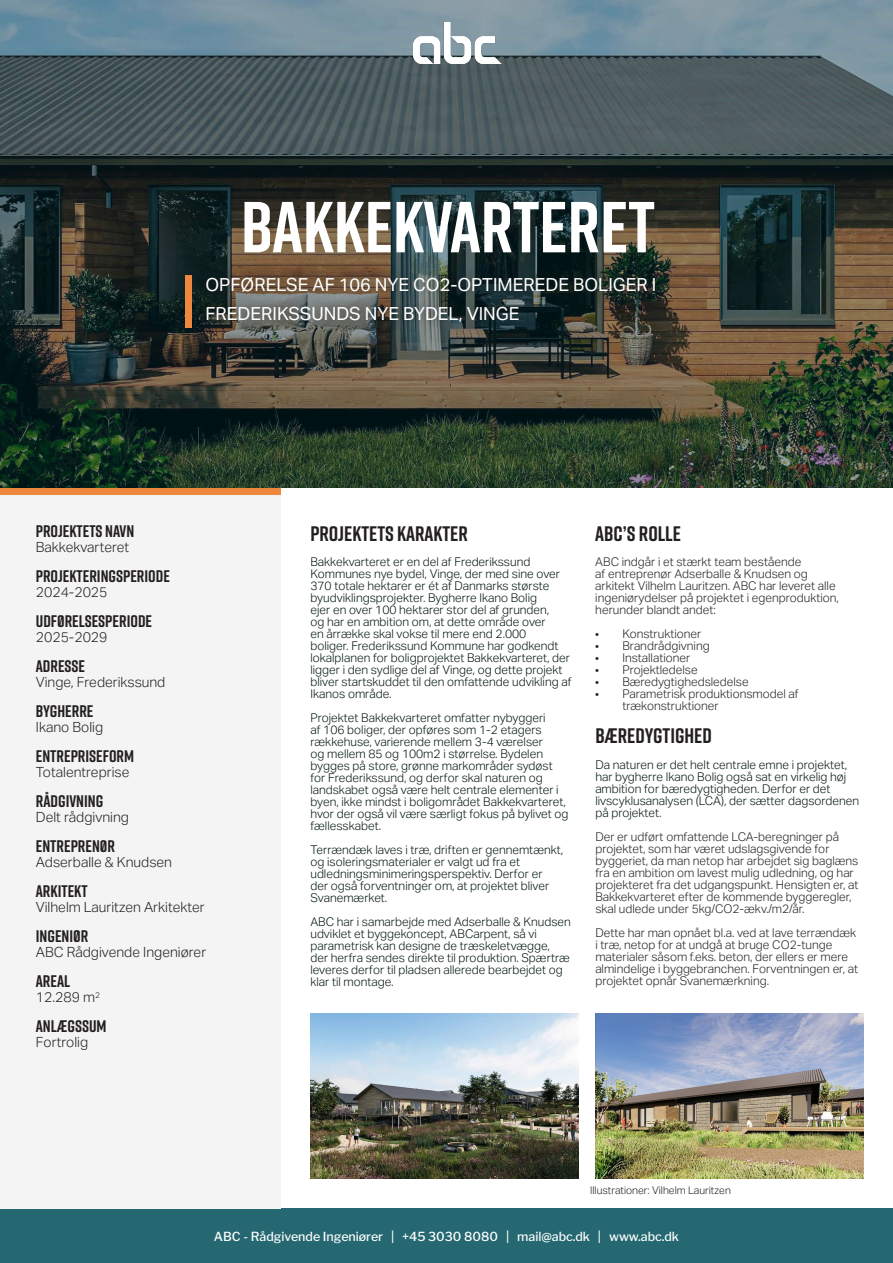
<style>
.page{position:relative;width:893px;height:1263px;background:#fff}
.page>*{position:absolute;margin:0;border:0;box-sizing:border-box;transform-origin:0 0}
.t1{font:700 72px "Rift";color:#fff}
.t2{font:700 21px "Rift";color:#231f20}
.t3{font:18px/28.5px "Aktiv Grotesk";color:#fff}
.t4{font:700 16.8px "Rift";color:#231f20}
.t5{font:300 13.95px "Aktiv Grotesk";color:#231f20}
.t6{font:500 12.45px "Libre Franklin";color:#fff}
.t7{font:300 12px/12px "Aktiv Grotesk";color:#001513}
.t8{font:300 12px/12px "Aktiv Grotesk";color:#231f20}
.t9{font:300 10.5px "Aktiv Grotesk";color:#231f20}
</style>
<div class="page">
<div style="left:0;top:1209px;width:893px;height:54px;background:#256871"></div>
<div style="left:0;top:0;width:281px;height:1209px;background:#f4f4f4"></div>
<div style="left:0;top:488px;width:281px;height:6px;background:#ed873c"></div>
<img style="left:0;top:0;width:893px;height:488px">
<div style="left:232px;top:189px;width:435px;height:75px;background:#231f20;opacity:.08"></div>
<div style="left:194px;top:265px;width:473px;height:67px;background:#231f20;opacity:.7"></div>
<div style="left:185px;top:275px;width:7px;height:53px;background:#ed883e"></div>
<img style="left:310px;top:1013px;width:268px;height:165px">
<img style="left:595px;top:1013px;width:268px;height:165px">
<img style="left:413px;top:22px;width:88px;height:41px">
<p class="t1" style="left:241px;top:176px;width:416px">BAKKEKVARTERET</p>
<p class="t3" style="left:205px;top:271px;width:452px">OPFØRELSE AF 106 NYE CO2-OPTIMEREDE BOLIGER I<br>FREDERIKSSUNDS NYE BYDEL, VINGE</p>
<p class="t4" style="left:36px;top:519px;width:100px">PROJEKTETS NAVN</p>
<p class="t5" style="left:36px;top:539px;width:95px">Bakkekvarteret</p>
<p class="t4" style="left:36px;top:564px;width:136px">PROJEKTERINGSPERIODE</p>
<p class="t5" style="left:36px;top:584px;width:73px">2024-2025</p>
<p class="t4" style="left:36px;top:609px;width:118px">UDFØRELSESPERIODE</p>
<p class="t5" style="left:36px;top:629px;width:73px">2025-2029</p>
<p class="t4" style="left:36px;top:654px;width:51px">ADRESSE</p>
<p class="t5" style="left:36px;top:674px;width:131px">Vinge, Frederikssund</p>
<p class="t4" style="left:36px;top:699px;width:59px">BYGHERRE</p>
<p class="t5" style="left:36px;top:719px;width:69px">Ikano Bolig</p>
<p class="t4" style="left:36px;top:744px;width:100px">ENTREPRISEFORM</p>
<p class="t5" style="left:36px;top:764px;width:95px">Totalentreprise</p>
<p class="t4" style="left:36px;top:789px;width:69px">RÅDGIVNING</p>
<p class="t5" style="left:36px;top:809px;width:95px">Delt rådgivning</p>
<p class="t4" style="left:36px;top:834px;width:81px">ENTREPRENØR</p>
<p class="t5" style="left:36px;top:854px;width:138px">Adserballe &amp; Knudsen</p>
<p class="t4" style="left:36px;top:879px;width:53px">ARKITEKT</p>
<p class="t5" style="left:36px;top:899px;width:170px">Vilhelm Lauritzen Arkitekter</p>
<p class="t4" style="left:36px;top:924px;width:54px">INGENIØR</p>
<p class="t5" style="left:36px;top:944px;width:172px">ABC Rådgivende Ingeniører</p>
<p class="t4" style="left:36px;top:969px;width:36px">AREAL</p>
<p class="t5" style="left:36px;top:989px;width:66px">12.289 m<sup>2</sup></p>
<p class="t4" style="left:36px;top:1014px;width:72px">ANLÆGSSUM</p>
<p class="t5" style="left:36px;top:1034px;width:54px">Fortrolig</p>
<p class="t2" style="left:310px;top:518px;width:159px">PROJEKTETS KARAKTER</p>
<p class="t2" style="left:595px;top:518px;width:87px">ABC’S ROLLE</p>
<p class="t8" style="left:595px;top:556px;width:245px">ABC indgår i et stærkt team bestående<br>af entreprenør Adserballe &amp; Knudsen og arkitekt Vilhelm Lauritzen. ABC har leveret alle ingeniørydelser på projektet i egenproduktion, herunder blandt andet:</p>
<p class="t8" style="left:595px;top:628px;width:108px">• Konstruktioner</p>
<p class="t8" style="left:595px;top:640px;width:116px">• Brandrådgivning</p>
<p class="t8" style="left:595px;top:652px;width:97px">• Installationer</p>
<p class="t8" style="left:595px;top:664px;width:104px">• Projektledelse</p>
<p class="t8" style="left:595px;top:676px;width:155px">• Bæredygtighedsledelse</p>
<p class="t8" style="left:622px;top:688px;width:178px;text-indent:-27px">• Parametrisk produktionsmodel af trækonstruktioner</p>
<p class="t7" style="left:310px;top:556px;width:263px">Bakkekvarteret er en del af Frederikssund Kommunes nye bydel, Vinge, der med sine over 370 totale hektarer er ét af Danmarks største byudviklingsprojekter. Bygherre Ikano Bolig<br>ejer en over 100 hektarer stor del af grunden,<br>og har en ambition om, at dette område over<br>en årrække skal vokse til mere end 2.000<br>boliger. Frederikssund Kommune har godkendt lokalplanen for boligprojektet Bakkekvarteret, der ligger i den sydlige del af Vinge, og dette projekt bliver startskuddet til den omfattende udvikling af Ikanos område.</p>
<p class="t7" style="left:310px;top:712px;width:260px">Projektet Bakkekvarteret omfatter nybyggeri<br>af 106 boliger, der opføres som 1-2 etagers rækkehuse, varierende mellem 3-4 værelser<br>og mellem 85 og 100m2 i størrelse. Bydelen bygges på store, grønne markområder sydøst for Frederikssund, og derfor skal naturen og landskabet også være helt centrale elementer i byen, ikke mindst i boligområdet Bakkekvarteret, hvor der også vil være særligt fokus på bylivet og fællesskabet.</p>
<p class="t7" style="left:310px;top:844px;width:254px">Terrændæk laves i træ, driften er gennemtænkt, og isoleringsmaterialer er valgt ud fra et udledningsminimeringsperspektiv. Derfor er der også forventninger om, at projektet bliver Svanemærket.</p>
<p class="t7" style="left:310px;top:916px;width:262px">ABC har i samarbejde med Adserballe &amp; Knudsen udviklet et byggekoncept, ABCarpent, så vi parametrisk kan designe de træskeletvægge,<br>der herfra sendes direkte til produktion. Spærtræ leveres derfor til pladsen allerede bearbejdet og klar til montage.</p>
<p class="t2" style="left:595px;top:721px;width:118px">BÆREDYGTIGHED</p>
<p class="t7" style="left:595px;top:759px;width:265px">Da naturen er det helt centrale emne i projektet, har bygherre Ikano Bolig også sat en virkelig høj ambition for bæredygtigheden. Derfor er det livscyklusanalysen (LCA), der sætter dagsordenen på projektet.</p>
<p class="t8" style="left:595px;top:831px;width:265px">Der er udført omfattende LCA-beregninger på projektet, som har været udslagsgivende for byggeriet, da man netop har arbejdet sig baglæns fra en ambition om lavest mulig udledning, og har projekteret fra det udgangspunkt. Hensigten er, at Bakkekvarteret efter de kommende byggeregler, skal udlede under 5kg/CO2-ækv./m2/år.</p>
<p class="t8" style="left:595px;top:927px;width:264px">Dette har man opnået bl.a. ved at lave terrændæk i træ, netop for at undgå at bruge CO2-tunge materialer såsom f.eks. beton, der ellers er mere almindelige i byggebranchen. Forventningen er, at projektet opnår Svanemærkning.</p>
<p class="t9" style="left:590px;top:1184px;width:142px">Illustrationer: Vilhelm Lauritzen</p>
<p class="t6" style="left:214px;top:1229px;width:466px">ABC - Rådgivende Ingeniører | +45 3030 8080 | mail@abc.dk | www.abc.dk</p>
</div>
